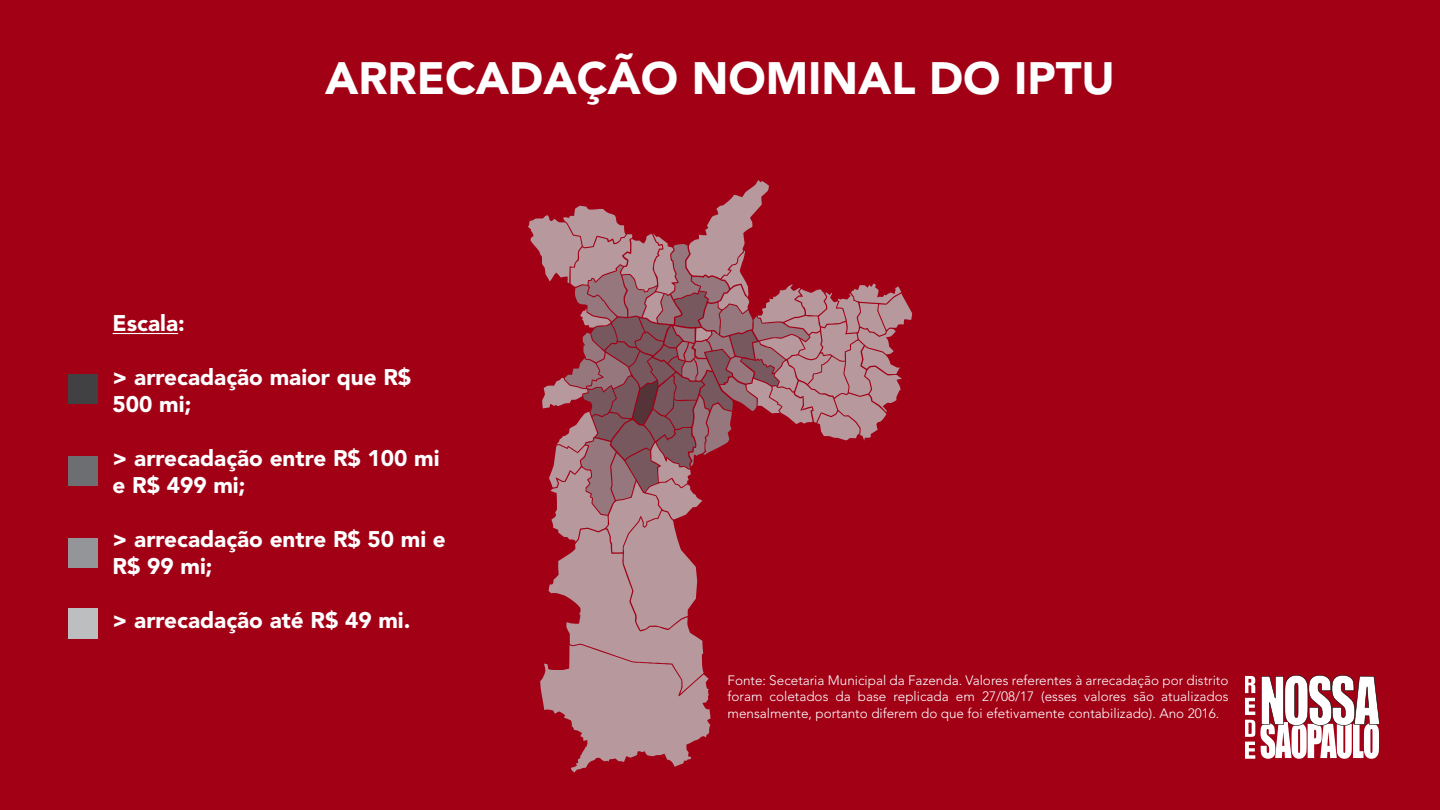
<style>
.page{position:relative;width:1440px;height:810px;background:#a10015}
.page>*{position:absolute;margin:0;border:0;box-sizing:border-box;transform-origin:0 0}
.t1{font:900 45px "Avenir LT Std";color:#fff}
.t2{font:900 22.5px/27px "Avenir LT Std";color:#fff}
.t3{font:300 13.5px/16.2px "Avenir LT Std";color:#fff;text-align:justify}
</style>
<div class="page">
<svg style="left:528px;top:180px;width:384px;height:592px"></svg>
<hr style="left:113px;top:333px;width:65px;height:1px;background:#fff">
<div style="left:68px;top:374px;width:30px;height:30px;background:#414042"></div>
<div style="left:68px;top:456px;width:30px;height:30px;background:#6d6e71"></div>
<div style="left:68px;top:538px;width:30px;height:30px;background:#939598"></div>
<div style="left:68px;top:608px;width:30px;height:30px;background:#bcbec0"></div>
<svg style="left:1245px;top:675px;width:135px;height:84px"></svg>
<h1 class="t1" style="left:325px;top:51px;width:66px">Arrecada</h1>
<h1 class="t1" style="left:577px;top:51px;width:148px">ção nominal</h1>
<h1 class="t1" style="left:929px;top:51px;width:187px">do IPTU</h1>
<h2 class="t2" style="left:113px;top:310px;width:74px">Escala:</h2>
<h2 class="t2" style="left:113px;top:364px;width:300px">&gt; arrecadação maior que R$<br>500 mi;</h2>
<h2 class="t2" style="left:113px;top:445px;width:328px">&gt; arrecadação entre R$ 100 mi e R$ 499 mi;</h2>
<h2 class="t2" style="left:113px;top:526px;width:335px">&gt; arrecadação entre R$ 50 mi e<br>R$ 99 mi;</h2>
<h2 class="t2" style="left:113px;top:607px;width:299px">&gt; arrecadação até R$ 49 mi.</h2>
<p class="t3" style="left:728px;top:673px;width:503px">Fonte: Secetaria M unicipal da Fazenda. Valores referentes à arrecadação por distrito foram coletados da base replicada em 27/08/17 (esses valores são atualizados mensalmente, portanto diferem do que foi efetivamente contabilizado). Ano 2016.</p>
</div>
